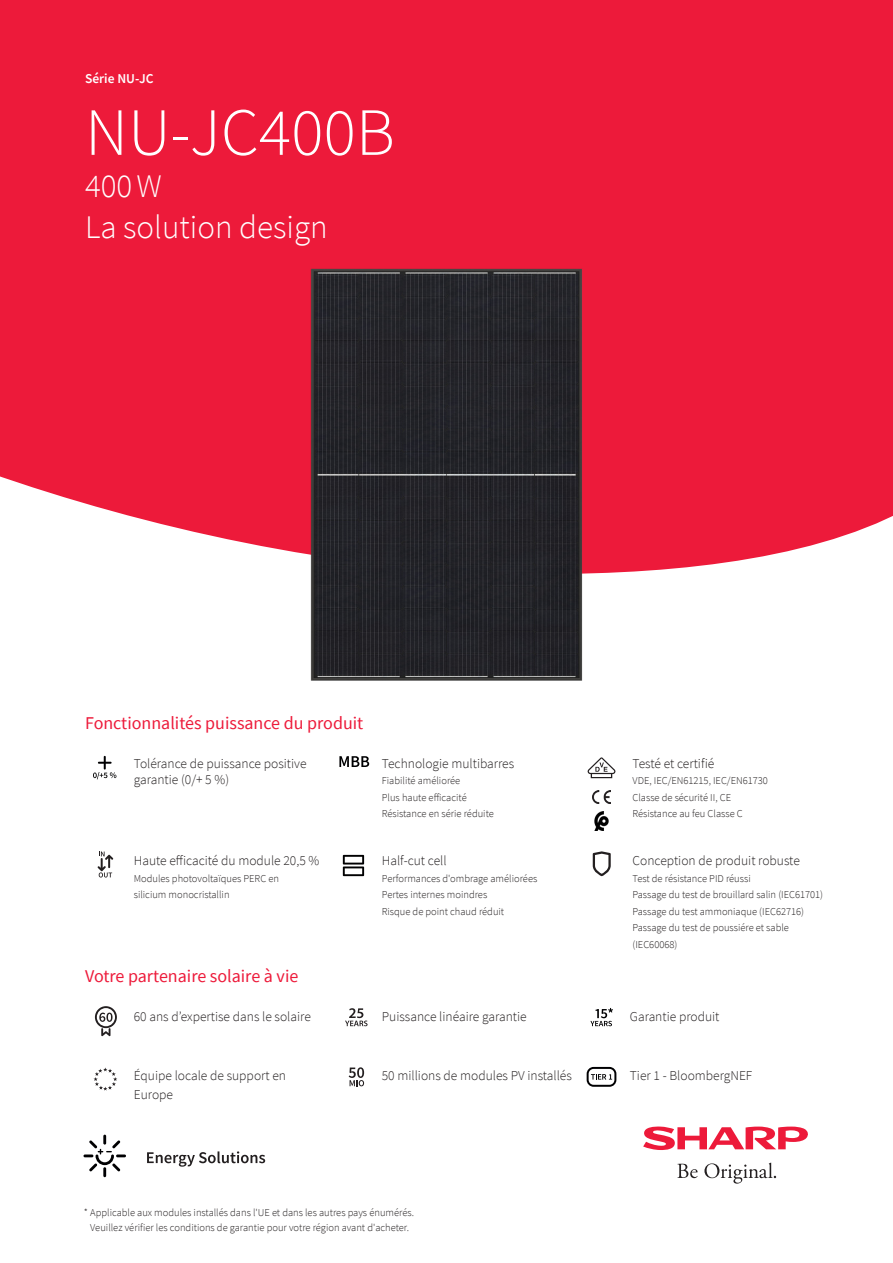
<style>
.page{position:relative;width:893px;height:1263px;background:#ed1a3a}
.page>*{position:absolute;margin:0;border:0;box-sizing:border-box;transform-origin:0 0}
.Caption_9_Pt_Semibol{font:300 67.5px "Source Sans Pro";color:#fff}
.Subheadline_22_Pt_Li{font:300 33px "Source Sans Pro";color:#fff}
.t1{font:18px "Source Sans Pro";color:#ed1a3a}
.Copy_9_Pt_Light{font:300 13.5px/19.5px "Source Sans Pro";color:#231f20}
.Caption_9_Pt_Semibol-2{font:600 13.5px "Source Sans Pro";color:#fff}
.Copy_7_Pt_Light{font:300 10.5px/16.5px "Source Sans Pro";color:#231f20}
.Copy_9_Pt_Light-2{font:300 10.5px "Source Sans Pro";color:#231f20}
</style>
<div class="page">
<div style="left:0;top:476px;width:893px;height:787px;background:#fff"></div>
<svg style="left:643px;top:1126px;width:166px;height:24px"></svg>
<svg style="left:677px;top:1162px;width:99px;height:21px;background:#d9d9d9"></svg>
<svg style="left:83px;top:1135px;width:43px;height:42px;background:#d3d3d4"></svg>
<svg style="left:147px;top:1151px;width:118px;height:16px;background:#c5c4c4"></svg>
<img style="left:592px;top:812px;width:18px;height:18px">
<svg style="left:349px;top:1067px;width:15px;height:19px"></svg>
<svg style="left:95px;top:1006px;width:22px;height:30px"></svg>
<img style="left:593px;top:790px;width:17px;height:13px">
<svg style="left:593px;top:851px;width:18px;height:25px"></svg>
<svg style="left:98px;top:851px;width:15px;height:26px"></svg>
<svg style="left:588px;top:757px;width:27px;height:21px"></svg>
<svg style="left:94px;top:1067px;width:23px;height:23px"></svg>
<svg style="left:345px;top:1008px;width:23px;height:18px"></svg>
<svg style="left:339px;top:756px;width:30px;height:11px"></svg>
<svg style="left:590px;top:1008px;width:23px;height:18px"></svg>
<svg style="left:587px;top:1067px;width:29px;height:20px"></svg>
<svg style="left:93px;top:756px;width:23px;height:23px"></svg>
<svg style="left:343px;top:855px;width:21px;height:21px"></svg>
<img style="left:310px;top:268px;width:273px;height:413px">
<p class="Caption_9_Pt_Semibol-2" style="left:85px;top:69px;width:70px">Série NU-JC</p>
<p class="Caption_9_Pt_Semibol" style="left:85px;top:91px;width:311px">NU-JC400B</p>
<p class="Subheadline_22_Pt_Li" style="left:85px;top:165px;width:78px">400W</p>
<p class="Subheadline_22_Pt_Li" style="left:85px;top:207px;width:244px">La solution design</p>
<p class="t1" style="left:85px;top:711px;width:280px">Fonctionnalités puissance du produit</p>
<p class="Copy_9_Pt_Light" style="left:134px;top:753px;width:174px">Tolérance de puissance positive</p>
<p class="Copy_9_Pt_Light" style="left:134px;top:770px;width:97px">garantie (0/+ 5 %)</p>
<p class="Copy_9_Pt_Light" style="left:382px;top:753px;width:134px">Technologie multibarres</p>
<p class="Copy_7_Pt_Light" style="left:382px;top:772px;width:80px">Fiabilité améliorée</p>
<p class="Copy_7_Pt_Light" style="left:382px;top:789px;width:86px">Plus haute efficacité</p>
<p class="Copy_7_Pt_Light" style="left:382px;top:805px;width:114px">Résistance en série réduite</p>
<p class="Copy_9_Pt_Light" style="left:632px;top:753px;width:83px">Testé et certifié</p>
<p class="Copy_7_Pt_Light" style="left:632px;top:772px;width:137px">VDE, IEC/EN61215, IEC/EN61730</p>
<p class="Copy_7_Pt_Light" style="left:632px;top:789px;width:100px">Classe de sécurité II, CE</p>
<p class="Copy_7_Pt_Light" style="left:632px;top:805px;width:112px">Résistance au feu Classe C</p>
<p class="Copy_9_Pt_Light" style="left:134px;top:851px;width:187px">Haute efficacité du module 20,5 %</p>
<p class="Copy_9_Pt_Light-2" style="left:134px;top:872px;width:147px">Modules photovoltaïques PERC en</p>
<p class="Copy_9_Pt_Light-2" style="left:134px;top:888px;width:97px">silicium monocristallin</p>
<p class="Copy_9_Pt_Light" style="left:382px;top:851px;width:66px">Half-cut cell</p>
<p class="Copy_7_Pt_Light" style="left:382px;top:870px;width:157px">Performances d'ombrage améliorées</p>
<p class="Copy_7_Pt_Light" style="left:382px;top:886px;width:107px">Pertes internes moindres</p>
<p class="Copy_7_Pt_Light" style="left:382px;top:903px;width:124px">Risque de point chaud réduit</p>
<p class="Copy_9_Pt_Light" style="left:632px;top:851px;width:169px">Conception de produit robuste</p>
<p class="Copy_7_Pt_Light" style="left:632px;top:870px;width:120px">Test de résistance PID réussi</p>
<p class="Copy_7_Pt_Light" style="left:632px;top:886px;width:192px">Passage du test de brouillard salin (IEC61701)</p>
<p class="Copy_7_Pt_Light" style="left:632px;top:903px;width:173px">Passage du test ammoniaque (IEC62716)</p>
<p class="Copy_7_Pt_Light" style="left:632px;top:919px;width:158px">Passage du test de poussiére et sable (IEC60068)</p>
<p class="t1" style="left:85px;top:965px;width:215px">Votre partenaire solaire à vie</p>
<p class="Copy_9_Pt_Light" style="left:134px;top:1007px;width:179px">60 ans d’expertise dans le solaire</p>
<p class="Copy_9_Pt_Light" style="left:382px;top:1007px;width:146px">Puissance linéaire garantie</p>
<p class="Copy_9_Pt_Light" style="left:630px;top:1007px;width:91px">Garantie produit</p>
<p class="Copy_9_Pt_Light" style="left:134px;top:1065px;width:154px">Équipe locale de support en<br>Europe</p>
<p class="Copy_9_Pt_Light" style="left:382px;top:1065px;width:192px">50 millions de modules PV installés</p>
<p class="Copy_9_Pt_Light" style="left:630px;top:1065px;width:124px">Tier 1 - BloombergNEF</p>
<p class="Copy_9_Pt_Light-2" style="left:84px;top:1206px;width:331px">* Applicable aux modules installés dans l'UE et dans les autres pays énumérés.</p>
<p class="Copy_9_Pt_Light-2" style="left:90px;top:1221px;width:320px">Veuillez vérifier les conditions de garantie pour votre région avant d'acheter.</p>
</div>
